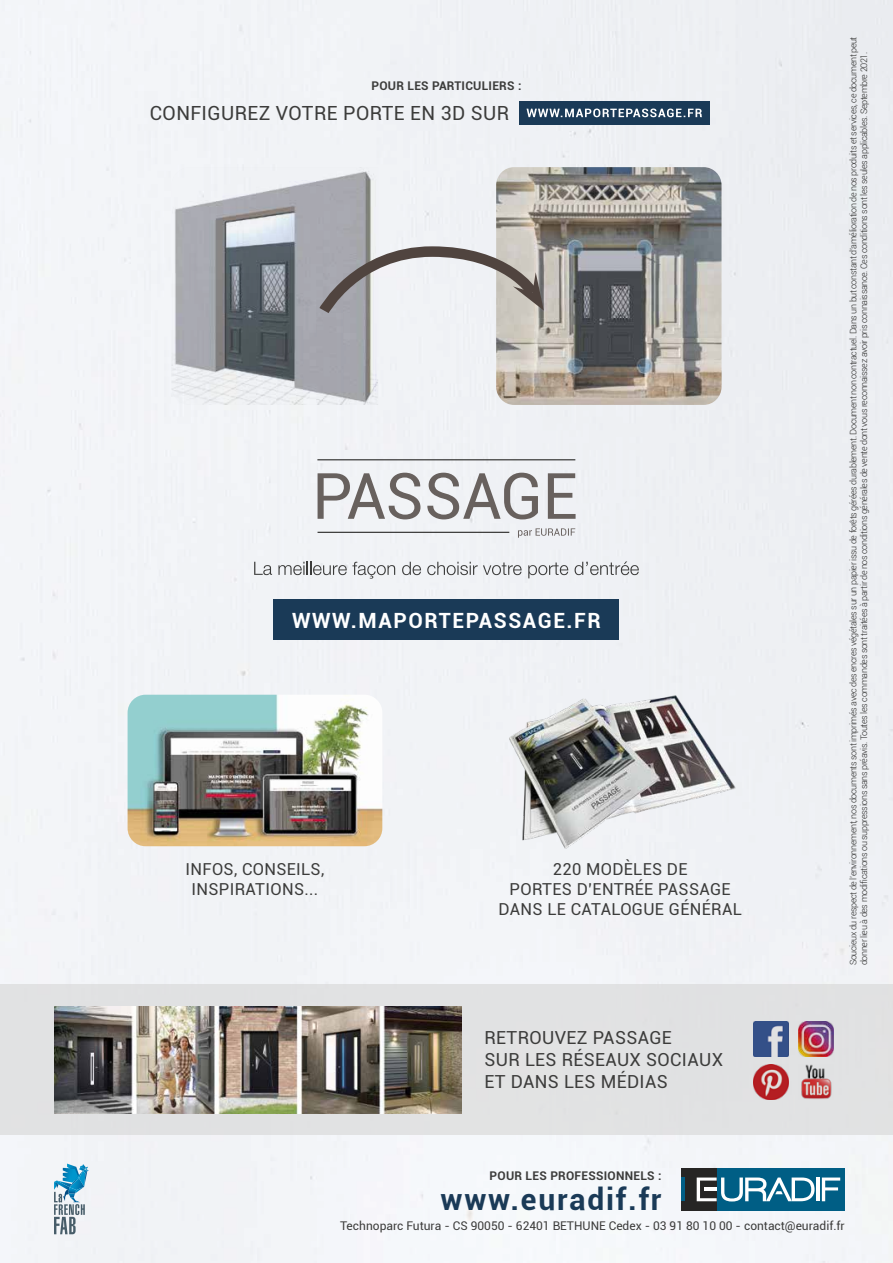
<style>
.page{position:relative;width:893px;height:1263px;background:#f1f3f6}
.page>*{position:absolute;margin:0;border:0;box-sizing:border-box;transform-origin:0 0}
.t1{font:700 30px "Roboto";letter-spacing:.06em;color:#1a3a57}
.t2{font:700 21px "Roboto";letter-spacing:.075em;color:#fff}
.t3{font:19.5px "Roboto";letter-spacing:.02em;color:#3c3c3b}
.t4{font:18px/21.6px "Roboto";letter-spacing:.02em;color:#3c3c3b}
.t5{font:16.5px/19.8px "Roboto";letter-spacing:.02em;color:#3c3c3b;text-align:center}
.t6{font:12px "Roboto";color:#3c3c3b}
.t7{font:700 12px "Roboto";letter-spacing:.02em;color:#3c3c3b}
.t8{font:300 9px/10.8px "Roboto";letter-spacing:-.04em;color:#282827}
</style>
<div class="page">
<div style="left:0;top:984px;width:893px;height:151px;background:#e1e2e3"></div>
<div style="left:717px;top:1168px;width:128px;height:43px;background:#005e85"></div>
<hr style="left:816px;top:1177px;width:4px;height:24px;background:#fff">
<svg style="left:822px;top:1177px;width:18px;height:24px"></svg>
<div style="left:681px;top:1168px;width:36px;height:43px;background:#262524"></div>
<svg style="left:697px;top:1177px;width:117px;height:25px"></svg>
<hr style="left:681px;top:1177px;width:4px;height:24px;background:#005e85">
<img style="left:54px;top:1007px;width:407px;height:107px">
<svg style="left:54px;top:1163px;width:35px;height:71px"></svg>
<img style="left:753px;top:1021px;width:35px;height:35px">
<img style="left:798px;top:1021px;width:35px;height:35px">
<img style="left:753px;top:1064px;width:35px;height:35px">
<img style="left:801px;top:1064px;width:31px;height:35px">
<div style="left:274px;top:600px;width:345px;height:40px;background:#1a3a57"></div>
<svg style="left:254px;top:562px;width:18px;height:13px"></svg>
<svg style="left:278px;top:562px;width:117px;height:17px"></svg>
<svg style="left:402px;top:562px;width:19px;height:13px"></svg>
<svg style="left:427px;top:562px;width:95px;height:13px"></svg>
<svg style="left:528px;top:562px;width:40px;height:16px"></svg>
<svg style="left:575px;top:561px;width:64px;height:14px"></svg>
<svg style="left:318px;top:473px;width:258px;height:46px"></svg>
<hr style="left:318px;top:532px;width:191px;height:1px;background:#1e1e1c">
<svg style="left:518px;top:528px;width:57px;height:10px"></svg>
<hr style="left:317px;top:459px;width:258px;height:1px;background:#1e1e1c">
<img style="left:505px;top:693px;width:230px;height:156px">
<img style="left:128px;top:695px;width:254px;height:151px">
<img style="left:171px;top:167px;width:207px;height:238px">
<img style="left:496px;top:167px;width:225px;height:238px">
<div style="left:519px;top:101px;width:191px;height:24px;background:#1a3a57"></div>
<svg style="left:527px;top:109px;width:175px;height:8px"></svg>
<svg style="left:314px;top:241px;width:230px;height:80px"></svg>
<h3 class="t7" style="left:371px;top:78px;width:151px">POUR LES PARTICULIERS :</h3>
<h3 class="t3" style="left:150px;top:100px;width:361px">CONFIGUREZ VOTRE PORTE EN 3D SUR</h3>
<h2 class="t2" style="left:292px;top:605px;width:310px">WWW.MAPORTEPASSAGE.FR</h2>
<h3 class="t5" style="left:186px;top:859px;width:140px">INFOS, CONSEILS,<br>INSPIRATIONS...</h3>
<h3 class="t5" style="left:498px;top:859px;width:245px">220 MODÈLES DE<br>PORTES D’ENTRÉE PASSAGE<br>DANS LE CATALOGUE GÉNÉRAL</h3>
<h3 class="t4" style="left:484px;top:1026px;width:240px">RETROUVEZ PASSAGE<br>SUR LES RÉSEAUX SOCIAUX<br>ET DANS LES MÉDIAS</h3>
<h3 class="t7" style="left:490px;top:1167px;width:173px">POUR LES PROFESSIONNELS :</h3>
<p class="t8" style="left:847px;top:965px;width:930px;rotate:-90deg">Soucieux du respect de l’environnement, nos documents sont imprimés avec des encres végétales sur un papier issu de forêts gérées durablement. Document non contractuel. Dans un but constant d’amélioration de nos produits et services, ce document peut donner lieu à des modifications ou suppressions sans préavis. Toutes les commandes sont traitées à partir de nos conditions générales de vente dont vous reconnaissez avoir pris connaissance. Ces conditions sont les seules applicables. Septembre 2021.</p>
<h1 class="t1" style="left:441px;top:1178px;width:222px">www.euradif.fr</h1>
<h3 class="t6" style="left:340px;top:1217px;width:506px">Technoparc Futura - CS 90050 - 62401 BETHUNE Cedex - 03 91 80 10 00 - contact@euradif.fr</h3>
</div>
